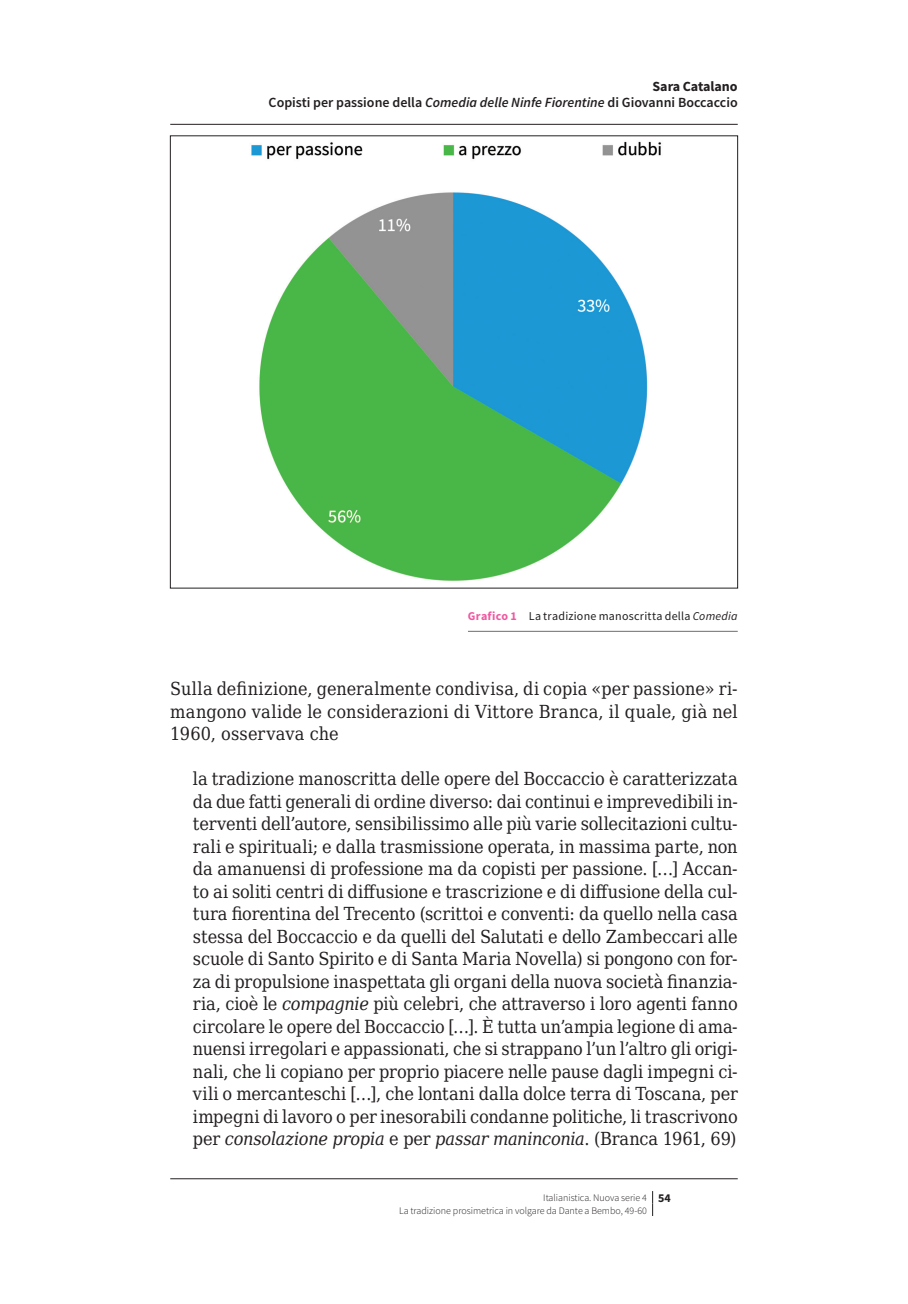
<style>
.page{position:relative;width:908px;height:1304px;background:#fff}
.page>*{position:absolute;margin:0;border:0;box-sizing:border-box;transform-origin:0 0}
._061-ecf-citazione-1{font:18px/22.4px "DejaVu Serif Condensed";letter-spacing:-.005em;color:#231f20;text-align:justify}
._031-ecf-para-1{font:18px/22.4px "DejaVu Serif Condensed";letter-spacing:.015em;color:#231f20;text-align:justify}
.t1{font:600 14px/16.6px "Source Sans Pro";color:#231f20;text-align:right}
._055e-ecf-figura-didascalia_dx___filetto{font:12px "Source Sans Pro";letter-spacing:.02em;color:#231f20}
.t2{font:300 10px/12.4px "Source Sans Pro";color:#231f20}
.s1{font-weight:700}
.s2{font-style:italic}
.s3{font-weight:700;color:#ef59a1}
.s4{font-weight:700;font-size:12px}
</style>
<div class="page">
<svg style="left:652px;top:1191px;width:1px;height:25px"></svg>
<img style="left:251px;top:141px;width:411px;height:440px">
<hr style="left:468px;top:631px;width:269px;height:1px;background:#6c6d70">
<hr style="left:170px;top:124px;width:567px;height:1px;background:#231f20">
<hr style="left:170px;top:1178px;width:567px;height:1px;background:#231f20">
<p class="t1" style="left:268px;top:78px;width:470px"><span class="s1">Sara Catalano<br></span>Copisti per passione della <span class="s2">Comedia delle Ninfe Fiorentine</span> di Giovanni Boccaccio</p>
<p class="_055e-ecf-figura-didascalia_dx___filetto" style="left:468px;top:608px;width:271px"><span class="s3">Grafico 1</span> La tradizione manoscritta della <span class="s2">Comedia</span></p>
<p class="_031-ecf-para-1" style="left:170px;top:677px;width:568px">Sulla definizione, generalmente condivisa, di copia «per passione» ri‑ mangono valide le considerazioni di Vittore Branca, il quale, già nel 1960, osservava che</p>
<p class="_061-ecf-citazione-1" style="left:193px;top:767px;width:546px">la tradizione manoscritta delle opere del Boccaccio è caratterizzata da due fatti generali di ordine diverso: dai continui e imprevedibili in‑ terventi dell’autore, sensibilissimo alle più varie sollecitazioni cultu‑ rali e spirituali; e dalla trasmissione operata, in massima parte, non da amanuensi di professione ma da copisti per passione. […] Accan‑ to ai soliti centri di diffusione e trascrizione e di diffusione della cul‑ tura fiorentina del Trecento (scrittoi e conventi: da quello nella casa stessa del Boccaccio e da quelli del Salutati e dello Zambeccari alle scuole di Santo Spirito e di Santa Maria Novella) si pongono con for‑ za di propulsione inaspettata gli organi della nuova società finanzia‑ ria, cioè le <span class="s2">compagnie</span> più celebri, che attraverso i loro agenti fanno circolare le opere del Boccaccio […]. È tutta un’ampia legione di ama‑ nuensi irregolari e appassionati, che si strappano l’un l’altro gli origi‑ nali, che li copiano per proprio piacere nelle pause dagli impegni ci‑ vili o mercanteschi […], che lontani dalla dolce terra di Toscana, per impegni di lavoro o per inesorabili condanne politiche, li trascrivono per <span class="s2">consolazione propia</span> e per <span class="s2">passar maninconia</span>. (Branca 1961, 69)</p>
<p class="t2" style="left:399px;top:1191px;width:273px;text-indent:144px">Italianistica. Nuova serie 4 <span class="s4">54<br></span>La tradizione prosimetrica in volgare da Dante a Bembo, 49‑60</p>
</div>
